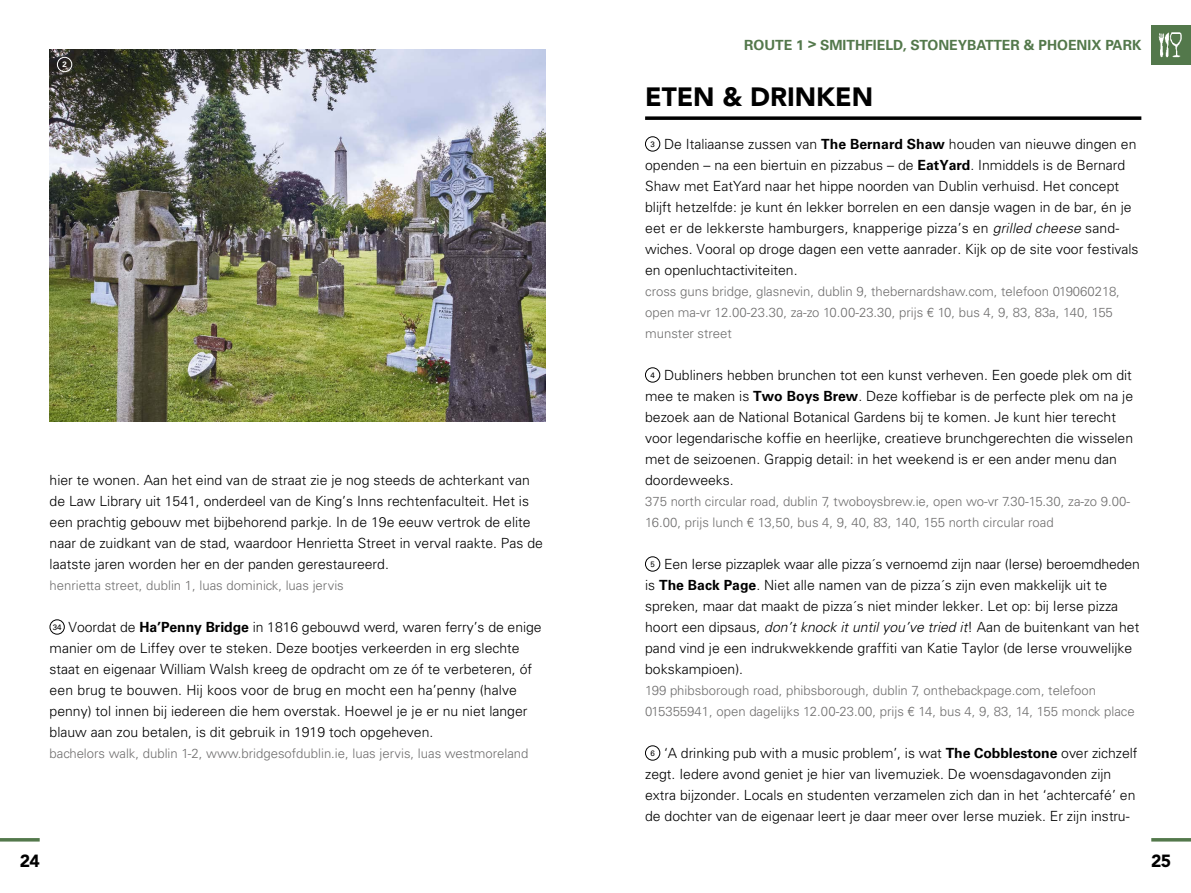
<style>
.page{position:relative;width:1191px;height:893px;background:#fff}
.page>*{position:absolute;margin:0;border:0;box-sizing:border-box;transform-origin:0 0}
.t1{font:900 26.25px "Avenir LT Std";color:#000}
.t2{font:900 17.5px "Avenir LT Std";color:#000}
.t3{font:300 14px/21px "Univers LT Std";color:#000}
.t4{font:700 14px "Univers LT Std";color:#53784b}
.t5{font:300 13.12px/21px "Univers LT Std";color:#706f6f}
.t6{font:700 7.88px "Univers LT Std";color:#fff}
.s1{font-weight:400;font-size:7.88px}
.s2{font-weight:700}
.s3{font-style:italic}
</style>
<div class="page">
<hr style="left:1151px;top:838px;width:40px;height:3px;background:#53784b">
<hr style="left:0;top:838px;width:40px;height:3px;background:#53784b">
<img style="left:50px;top:50px;width:496px;height:371px">
<div style="left:50px;top:619px;width:15px;height:15px;border:1px solid #000;border-radius:50%"></div>
<div style="left:1151px;top:25px;width:40px;height:39px;background:#53784b"></div>
<img style="left:1158px;top:32px;width:24px;height:26px">
<svg style="left:645px;top:116px;width:496px;height:4px;background:#1f1f1f"></svg>
<div style="left:645px;top:136px;width:15px;height:15px;border:1px solid #000;border-radius:50%"></div>
<div style="left:645px;top:367px;width:15px;height:15px;border:1px solid #000;border-radius:50%"></div>
<div style="left:645px;top:556px;width:15px;height:15px;border:1px solid #000;border-radius:50%"></div>
<div style="left:645px;top:745px;width:15px;height:15px;border:1px solid #000;border-radius:50%"></div>
<div style="left:57px;top:57px;width:15px;height:15px;border:1px solid #fff;border-radius:50%"></div>
<p class="t6" style="left:62px;top:59px;width:6px">2</p>
<p class="t3" style="left:50px;top:469px;width:495px">hier te wonen. Aan het eind van de straat zie je nog steeds de achterkant van de Law Library uit 1541, onderdeel van de King’s Inns rechtenfaculteit. Het is een prachtig gebouw met bijbehorend parkje. In de 19e eeuw vertrok de elite naar de zuidkant van de stad, waardoor Henrietta Street in verval raakte. Pas de laatste jaren worden her en der panden gerestaureerd.</p>
<p class="t5" style="left:50px;top:574px;width:296px">henrietta street, dublin 1, luas dominick, luas jervis</p>
<p class="t3" style="left:50px;top:616px;width:493px"><span class="s1">34</span> Voordat de <span class="s2">Ha’Penny Bridge</span> in 1816 gebouwd werd, waren ferry’s de enige manier om de Liffey over te steken. Deze bootjes verkeerden in erg slechte staat en eigenaar William Walsh kreeg de opdracht om ze óf te verbeteren, óf een brug te bouwen. Hij koos voor de brug en mocht een ha’penny (halve penny) tol innen bij iedereen die hem overstak. Hoewel je je er nu niet langer blauw aan zou betalen, is dit gebruik in 1919 toch opgeheven.</p>
<p class="t5" style="left:50px;top:742px;width:480px">bachelors walk, dublin 1-2, www.bridgesofdublin.ie, luas jervis, luas westmoreland</p>
<p class="t4" style="left:744px;top:37px;width:398px">ROUTE 1 &gt; SMITHFIELD, STONEYBATTER &amp; PHOENIX PARK</p>
<h1 class="t1" style="left:645px;top:81px;width:229px">ETEN &amp; DRINKEN</h1>
<p class="t3" style="left:645px;top:133px;width:495px;text-indent:5px"><span class="s1">3</span> De Italiaanse zussen van <span class="s2">The Bernard Shaw</span> houden van nieuwe dingen en openden – na een biertuin en pizzabus – de <span class="s2">EatYard</span>. Inmiddels is de Bernard Shaw met EatYard naar het hippe noorden van Dublin verhuisd. Het concept blijft hetzelfde: je kunt én lekker borrelen en een dansje wagen in de bar, én je eet er de lekkerste hamburgers, knapperige pizza’s en <span class="s3">grilled cheese</span> sand&shy;wiches. Vooral op droge dagen een vette aanrader. Kijk op de site voor festivals en openluchtactiviteiten.</p>
<p class="t5" style="left:645px;top:280px;width:476px">cross guns bridge, glasnevin, dublin 9, thebernardshaw.com, telefoon 019060218, open ma-vr 12.00-23.30, za-zo 10.00-23.30, prijs € 10, bus 4, 9, 83, 83a, 140, 155 munster street</p>
<p class="t3" style="left:645px;top:364px;width:489px;text-indent:5px"><span class="s1">4</span> Dubliners hebben brunchen tot een kunst verheven. Een goede plek om dit mee te maken is <span class="s2">Two Boys Brew</span>. Deze koffiebar is de perfecte plek om na je bezoek aan de National Botanical Gardens bij te komen. Je kunt hier terecht voor legendarische koffie en heerlijke, creatieve brunchgerechten die wisselen met de seizoenen. Grappig detail: in het weekend is er een ander menu dan doordeweeks.</p>
<p class="t5" style="left:645px;top:490px;width:486px">375 north circular road, dublin 7, twoboysbrew.ie, open wo-vr 7.30-15.30, za-zo 9.00-<br>16.00, prijs lunch € 13,50, bus 4, 9, 40, 83, 140, 155 north circular road</p>
<p class="t3" style="left:645px;top:553px;width:496px;text-indent:5px"><span class="s1">5</span> Een Ierse pizzaplek waar alle pizza´s vernoemd zijn naar (Ierse) beroemdheden is <span class="s2">The Back Page</span>. Niet alle namen van de pizza´s zijn even makkelijk uit te spreken, maar dat maakt de pizza´s niet minder lekker. Let op: bij Ierse pizza hoort een dipsaus, <span class="s3">don’t knock it until you’ve tried it</span>! Aan de buitenkant van het pand vind je een indrukwekkende graffiti van Katie Taylor (de Ierse vrouwelijke bokskampioen).</p>
<p class="t5" style="left:645px;top:679px;width:491px">199 phibsborough road, phibsborough, dublin 7, onthebackpage.com, telefoon<br>015355941, open dagelijks 12.00-23.00, prijs € 14, bus 4, 9, 83, 14, 155 monck place</p>
<p class="t3" style="left:645px;top:742px;width:494px;text-indent:5px"><span class="s1">6</span> ‘A drinking pub with a music problem’, is wat <span class="s2">The Cobblestone</span> over zichzelf zegt. Iedere avond geniet je hier van livemuziek. De woensdagavonden zijn extra bijzonder. Locals en studenten verzamelen zich dan in het ‘achtercafé’ en de dochter van de eigenaar leert je daar meer over Ierse muziek. Er zijn instru-</p>
<p class="t2" style="left:20px;top:850px;width:22px">24</p>
<p class="t2" style="left:1151px;top:850px;width:22px">25</p>
</div>
